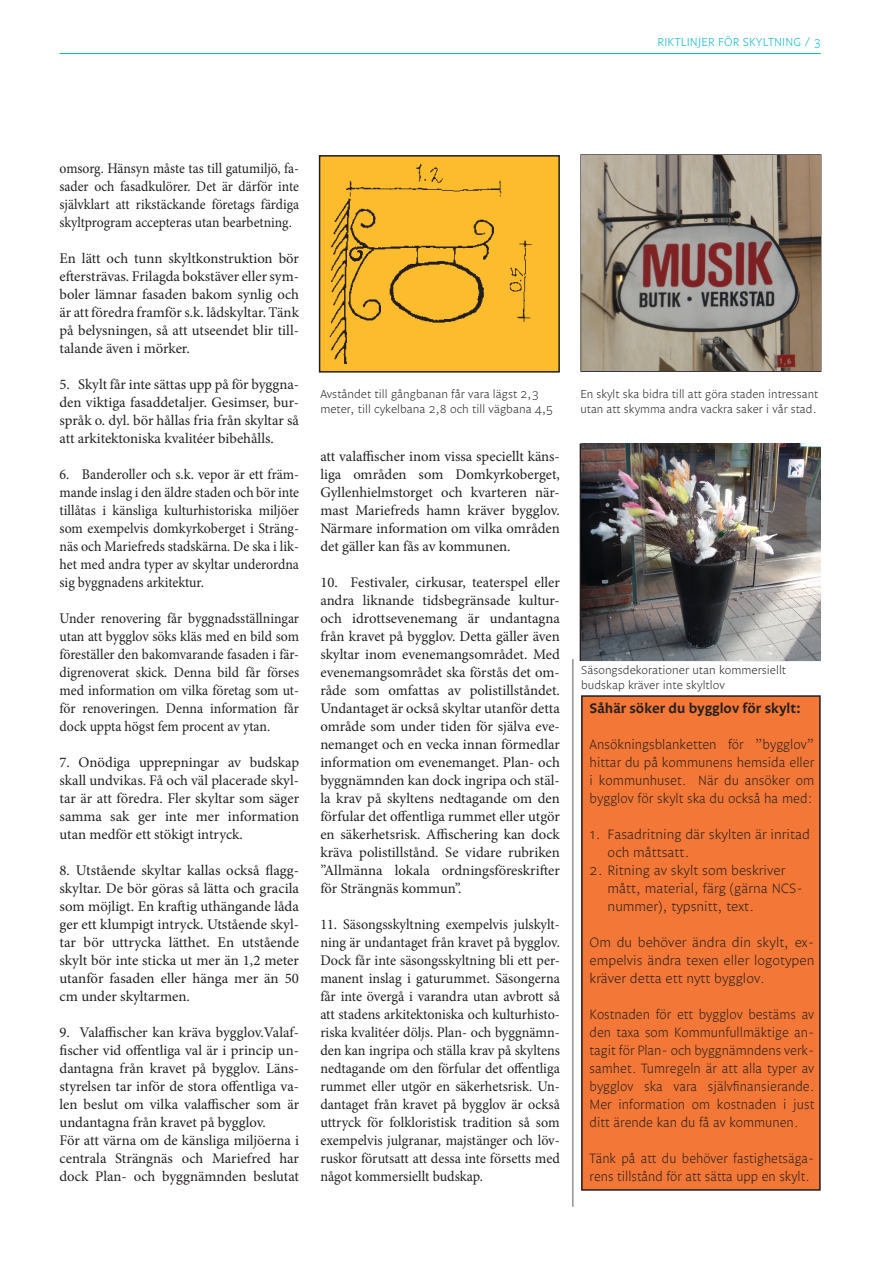
<style>
.page{position:relative;width:893px;height:1263px;background:#fff}
.page>*{position:absolute;margin:0;border:0;box-sizing:border-box;transform-origin:0 0}
.Brödtext_1{font:14.7px/18px "Minion Pro";color:#231f20;text-align:justify}
.Brödtext_1-2{font:14.7px/18px "Minion Pro";color:#231f20;text-align:justify;scale:.96 1}
.Brödtext_1-3{font:14.7px/18px "Minion Pro";color:#231f20;text-align:justify;scale:.94 1}
.Brödtext_1-4{font:14.7px/18px "Minion Pro";color:#231f20;text-align:justify;scale:.93 1}
.Mellanrubrik{font:600 14.25px "Legato OT";color:#231f20}
.Notis_Brödtext{font:300 13.95px/18px "Legato OT";color:#231f20;text-align:justify;scale:.95 1}
.Notis_Brödtext-2{font:300 13.95px/18px "Legato OT";color:#231f20}
.Notis_Brödtext-3{font:300 13.95px/18px "Legato OT";color:#231f20;text-align:justify;scale:.96 1}
.Notis_Brödtext-4{font:300 13.95px/18px "Legato OT";color:#231f20;scale:.94 1}
.Bildtext{font:300 12px/15px "Legato OT";color:#231f20}
.Pagina{font:300 12px "Legato OT";letter-spacing:.01em;color:#00b5cb}
</style>
<div class="page">
<hr style="left:60px;top:53px;width:761px;height:1px;background:#00b5cb">
<div style="left:582px;top:696px;width:238px;height:494px;background:#f37736"></div>
<div style="left:581px;top:695px;width:240px;height:496px;border:2px solid #231f20"></div>
<hr style="left:573px;top:659px;width:1px;height:548px;background:#57585a">
<div style="left:320px;top:156px;width:239px;height:216px;background:#fdbb2e"></div>
<div style="left:319px;top:155px;width:241px;height:218px;border:2px solid #231f20"></div>
<img style="left:581px;top:443px;width:240px;height:217px">
<img style="left:320px;top:162px;width:212px;height:206px">
<img style="left:581px;top:155px;width:240px;height:216px">
<p class="Pagina" style="left:658px;top:35px;width:165px">RIKTLINJER FÖR SKYLTNING / 3</p>
<p class="Brödtext_1-4" style="left:60px;top:159px;width:259px">omsorg. Hänsyn måste tas till gatumiljö, fa&shy;sader och fasadkulörer. Det är därför inte självklart att rikstäckande företags färdiga skyltprogram accepteras utan bearbetning.</p>
<p class="Brödtext_1" style="left:60px;top:249px;width:241px">En lätt och tunn skyltkonstruktion bör eftersträvas. Frilagda bokstäver eller sym&shy;boler lämnar fasaden bakom synlig och är att föredra framför s.k. lådskyltar. Tänk på belysningen, så att utseendet blir till&shy;talande även i mörker.</p>
<p class="Brödtext_1" style="left:60px;top:375px;width:241px">5. Skylt får inte sättas upp på för byggna&shy;den viktiga fasaddetaljer. Gesimser, bur&shy;språk o. dyl. bör hållas fria från skyltar så att arkitektoniska kvalitéer bibehålls.</p>
<p class="Brödtext_1-3" style="left:60px;top:465px;width:256px">6. Banderoller och s.k. vepor är ett främ&shy;mande inslag i den äldre staden och bör inte tillåtas i känsliga kulturhistoriska miljöer som exempelvis domkyrkoberget i Sträng&shy;näs och Mariefreds stadskärna. De ska i lik&shy;het med andra typer av skyltar underordna sig byggnadens arkitektur.</p>
<p class="Brödtext_1-3" style="left:60px;top:609px;width:256px">Under renovering får byggnadsställningar utan att bygglov söks kläs med en bild som föreställer den bakomvarande fasaden i fär&shy;digrenoverat skick. Denna bild får förses med information om vilka företag som ut&shy;för renoveringen. Denna information får dock uppta högst fem procent av ytan.</p>
<p class="Brödtext_1" style="left:60px;top:753px;width:241px">7. Onödiga upprepningar av budskap skall undvikas. Få och väl placerade skyl&shy;tar är att föredra. Fler skyltar som säger samma sak ger inte mer information utan medför ett stökigt intryck.</p>
<p class="Brödtext_1" style="left:60px;top:861px;width:241px">8. Utstående skyltar kallas också flagg&shy;skyltar. De bör göras så lätta och gracila som möjligt. En kraftig uthängande låda ger ett klumpigt intryck. Utstående skyl&shy;tar bör uttrycka lätthet. En utstående skylt bör inte sticka ut mer än 1,2 meter utanför fasaden eller hänga mer än 50 cm under skyltarmen.</p>
<p class="Brödtext_1" style="left:60px;top:1023px;width:241px">9. Valaffischer kan kräva bygglov.Valaf&shy;fischer vid offentliga val är i princip un&shy;dantagna från kravet på bygglov. Läns&shy;styrelsen tar inför de stora offentliga va&shy;len beslut om vilka valaffischer som är undantagna från kravet på bygglov.</p>
<p class="Brödtext_1" style="left:60px;top:1131px;width:241px">För att värna om de känsliga miljöerna i centrala Strängnäs och Mariefred har dock Plan- och byggnämnden beslutat</p>
<p class="Bildtext" style="left:320px;top:387px;width:234px">Avståndet till gångbanan får vara lägst 2,3 meter, till cykelbana 2,8 och till vägbana 4,5</p>
<p class="Brödtext_1" style="left:320px;top:447px;width:241px">att valaffischer inom vissa speciellt käns&shy;liga områden som Domkyrkoberget, Gyllenhielmstorget och kvarteren när&shy;mast Mariefreds hamn kräver bygglov.<br>Närmare information om vilka områden det gäller kan fås av kommunen.</p>
<p class="Brödtext_1" style="left:320px;top:573px;width:241px">10. Festivaler, cirkusar, teaterspel eller andra liknande tidsbegränsade kultur&shy;och idrottsevenemang är undantagna från kravet på bygglov. Detta gäller även skyltar inom evenemangsområdet. Med evenemangsområdet ska förstås det om&shy;råde som omfattas av polistillståndet.<br>Undantaget är också skyltar utanför detta område som under tiden för själva eve&shy;nemanget och en vecka innan förmedlar information om evenemanget. Plan- och byggnämnden kan dock ingripa och stäl&shy;la krav på skyltens nedtagande om den förfular det offentliga rummet eller utgör en säkerhetsrisk. Affischering kan dock kräva polistillstånd. Se vidare rubriken ”Allmänna lokala ordningsföreskrifter för Strängnäs kommun”.</p>
<p class="Brödtext_1-2" style="left:320px;top:915px;width:251px">11. Säsongsskyltning exempelvis julskylt&shy;ning är undantaget från kravet på bygglov.<br>Dock får inte säsongsskyltning bli ett per&shy;manent inslag i gaturummet. Säsongerna får inte övergå i varandra utan avbrott så att stadens arkitektoniska och kulturhisto&shy;riska kvalitéer döljs. Plan- och byggnämn&shy;den kan ingripa och ställa krav på skyltens nedtagande om den förfular det offentliga rummet eller utgör en säkerhetsrisk. Un&shy;dantaget från kravet på bygglov är också uttryck för folkloristisk tradition så som exempelvis julgranar, majstänger och löv&shy;ruskor förutsatt att dessa inte försetts med något kommersiellt budskap.</p>
<p class="Bildtext" style="left:580px;top:387px;width:239px">En skylt ska bidra till att göra staden intressant utan att skymma andra vackra saker i vår stad.</p>
<p class="Bildtext" style="left:581px;top:663px;width:206px">Säsongsdekorationer utan kommersiellt budskap kräver inte skyltlov</p>
<p class="Mellanrubrik" style="left:590px;top:700px;width:213px">Såhär söker du bygglov för skylt:</p>
<p class="Notis_Brödtext-3" style="left:590px;top:736px;width:236px">Ansökningsblanketten för ”bygglov” hittar du på kommunens hemsida eller i kommunhuset. När du ansöker om bygglov för skylt ska du också ha med:</p>
<p class="Notis_Brödtext-2" style="left:608px;top:826px;width:204px;text-indent:-18px">1. Fasadritning där skylten är inritad och måttsatt.</p>
<p class="Notis_Brödtext-2" style="left:608px;top:862px;width:197px;text-indent:-18px">2. Ritning av skylt som beskriver mått, material, färg (gärna NCS&shy;nummer), typsnitt, text.</p>
<p class="Notis_Brödtext-2" style="left:590px;top:934px;width:226px;text-align:justify">Om du behöver ändra din skylt, ex&shy;empelvis ändra texen eller logotypen kräver detta ett nytt bygglov.</p>
<p class="Notis_Brödtext" style="left:590px;top:1006px;width:238px">Kostnaden för ett bygglov bestäms av den taxa som Kommunfullmäktige an&shy;tagit för Plan- och byggnämndens verk&shy;samhet. Tumregeln är att alla typer av bygglov ska vara självfinansierande.<br>Mer information om kostnaden i just ditt ärende kan du få av kommunen.</p>
<p class="Notis_Brödtext-4" style="left:590px;top:1150px;width:240px">Tänk på att du behöver fastighetsäga&shy;rens tillstånd för att sätta upp en skylt.</p>
</div>
